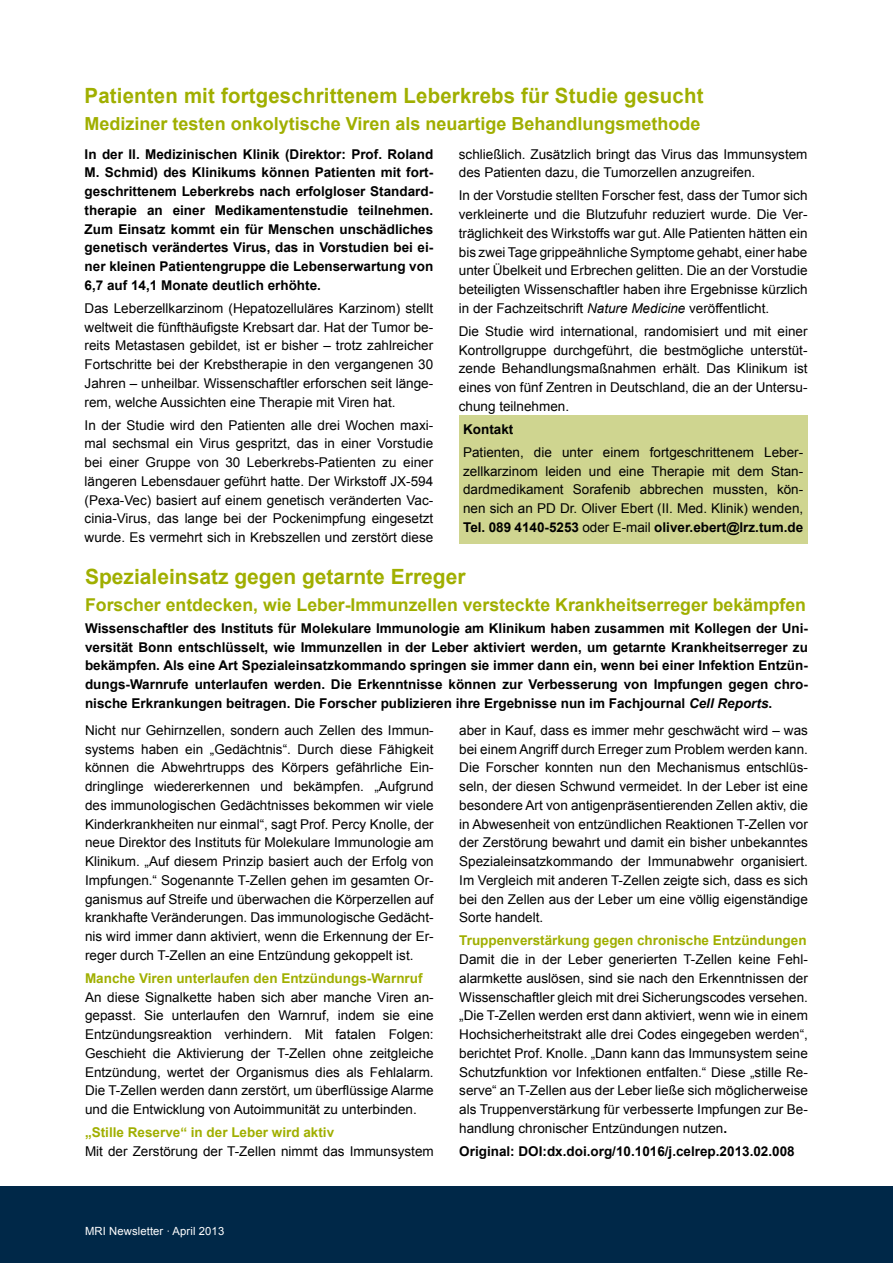
<style>
.page{position:relative;width:893px;height:1263px;background:#fff}
.page>*{position:absolute;margin:0;border:0;box-sizing:border-box;transform-origin:0 0}
.t1{font:700 21px "Arial";letter-spacing:.01em;color:#a0af00}
.t2{font:700 18px "Arial";color:#a0af00}
.t3{font:700 17.7px "Arial";color:#a0af00}
.t4{font:13.5px/18.8px "Arial";color:#000;text-align:justify}
.t5{font:700 13.5px/18.8px "Arial";color:#000;text-align:justify}
.t6{font:700 13.5px "Arial";color:#a0af00}
.t7{font:11.25px "Arial";letter-spacing:.01em;color:#fff}
.s1{font-style:italic}
.s2{font-weight:700}
</style>
<div class="page">
<div style="left:460px;top:415px;width:348px;height:128px;background:#cfd590"></div>
<div style="left:0;top:1186px;width:893px;height:77px;background:#002848"></div>
<h1 class="t1" style="left:85px;top:82px;width:620px">Patienten mit fortgeschrittenem Leberkrebs für Studie gesucht</h1>
<h2 class="t2" style="left:85px;top:112px;width:617px">Mediziner testen onkolytische Viren als neuartige Behandlungsmethode</h2>
<p class="t5" style="left:85px;top:145px;width:350px">In der II. Medizinischen Klinik (Direktor: Prof. Roland M. Schmid) des Klinikums können Patienten mit fort&shy;geschrittenem Leberkrebs nach erfolgloser Standard&shy;therapie an einer Medikamentenstudie teilnehmen.<br>Zum Einsatz kommt ein für Menschen unschädliches genetisch verändertes Virus, das in Vorstudien bei ei&shy;ner kleinen Patientengruppe die Lebenserwartung von 6,7 auf 14,1 Monate deutlich erhöhte.</p>
<p class="t4" style="left:85px;top:299px;width:350px">Das Leberzellkarzinom (Hepatozelluläres Karzinom) stellt weltweit die fünfthäufigste Krebsart dar. Hat der Tumor be&shy;reits Metastasen gebildet, ist er bisher – trotz zahlreicher Fortschritte bei der Krebstherapie in den vergangenen 30<br>Jahren – unheilbar. Wissenschaftler erforschen seit länge&shy;rem, welche Aussichten eine Therapie mit Viren hat.</p>
<p class="t4" style="left:85px;top:416px;width:350px">In der Studie wird den Patienten alle drei Wochen maxi&shy;mal sechsmal ein Virus gespritzt, das in einer Vorstudie bei einer Gruppe von 30 Leberkrebs-Patienten zu einer längeren Lebensdauer geführt hatte. Der Wirkstoff JX-594 (Pexa-Vec) basiert auf einem genetisch veränderten Vac&shy;cinia-Virus, das lange bei der Pockenimpfung eingesetzt wurde. Es vermehrt sich in Krebszellen und zerstört diese</p>
<p class="t4" style="left:459px;top:145px;width:350px">schließlich. Zusätzlich bringt das Virus das Immunsystem des Patienten dazu, die Tumorzellen anzugreifen.</p>
<p class="t4" style="left:459px;top:186px;width:350px">In der Vorstudie stellten Forscher fest, dass der Tumor sich verkleinerte und die Blutzufuhr reduziert wurde. Die Ver&shy;träglichkeit des Wirkstoffs war gut. Alle Patienten hätten ein bis zwei Tage grippeähnliche Symptome gehabt, einer habe unter Übelkeit und Erbrechen gelitten. Die an der Vorstudie beteiligten Wissenschaftler haben ihre Ergebnisse kürzlich in der Fachzeitschrift <span class="s1">Nature Medicine</span> veröffentlicht.</p>
<p class="t4" style="left:459px;top:322px;width:350px">Die Studie wird international, randomisiert und mit einer Kontrollgruppe durchgeführt, die bestmögliche unterstüt&shy;zende Behandlungsmaßnahmen erhält. Das Klinikum ist eines von fünf Zentren in Deutschland, die an der Untersu&shy;chung teilnehmen.</p>
<p class="t5" style="left:463px;top:420px;width:52px">Kontakt</p>
<p class="t4" style="left:463px;top:443px;width:342px">Patienten, die unter einem fortgeschrittenem Leber&shy;zellkarzinom leiden und eine Therapie mit dem Stan&shy;dardmedikament Sorafenib abbrechen mussten, kön&shy;nen sich an PD Dr. Oliver Ebert (II. Med. Klinik) wenden, <span class="s2">Tel. 089 4140-5253</span> oder E-mail <span class="s2">oliver.ebert@lrz.tum.de</span></p>
<h1 class="t1" style="left:85px;top:563px;width:382px">Spezialeinsatz gegen getarnte Erreger</h1>
<h3 class="t3" style="left:85px;top:593px;width:723px">Forscher entdecken, wie Leber-Immunzellen versteckte Krankheitserreger bekämpfen</h3>
<p class="t5" style="left:85px;top:619px;width:724px">Wissenschaftler des Instituts für Molekulare Immunologie am Klinikum haben zusammen mit Kollegen der Uni&shy;versität Bonn entschlüsselt, wie Immunzellen in der Leber aktiviert werden, um getarnte Krankheitserreger zu bekämpfen. Als eine Art Spezialeinsatzkommando springen sie immer dann ein, wenn bei einer Infektion Entzün&shy;dungs-Warnrufe unterlaufen werden. Die Erkenntnisse können zur Verbesserung von Impfungen gegen chro&shy;nische Erkrankungen beitragen. Die Forscher publizieren ihre Ergebnisse nun im Fachjournal <span class="s1">Cell Reports</span>.</p>
<p class="t4" style="left:85px;top:721px;width:350px">Nicht nur Gehirnzellen, sondern auch Zellen des Immun&shy;systems haben ein „Gedächtnis“. Durch diese Fähigkeit können die Abwehrtrupps des Körpers gefährliche Ein&shy;dringlinge wiedererkennen und bekämpfen. „Aufgrund des immunologischen Gedächtnisses bekommen wir viele Kinderkrankheiten nur einmal“, sagt Prof. Percy Knolle, der neue Direktor des Instituts für Molekulare Immunologie am Klinikum. „Auf diesem Prinzip basiert auch der Erfolg von Impfungen.“ Sogenannte T-Zellen gehen im gesamten Or&shy;ganismus auf Streife und überwachen die Körperzellen auf krankhafte Veränderungen. Das immunologische Gedächt&shy;nis wird immer dann aktiviert, wenn die Erkennung der Er&shy;reger durch T-Zellen an eine Entzündung gekoppelt ist.</p>
<p class="t6" style="left:85px;top:969px;width:339px">Manche Viren unterlaufen den Entzündungs-Warnruf</p>
<p class="t4" style="left:85px;top:988px;width:350px">An diese Signalkette haben sich aber manche Viren an&shy;gepasst. Sie unterlaufen den Warnruf, indem sie eine Entzündungsreaktion verhindern. Mit fatalen Folgen:<br>Geschieht die Aktivierung der T-Zellen ohne zeitgleiche Entzündung, wertet der Organismus dies als Fehlalarm.<br>Die T-Zellen werden dann zerstört, um überflüssige Alarme und die Entwicklung von Autoimmunität zu unterbinden.</p>
<p class="t6" style="left:85px;top:1123px;width:251px">„Stille Reserve“ in der Leber wird aktiv</p>
<p class="t4" style="left:85px;top:1142px;width:350px">Mit der Zerstörung der T-Zellen nimmt das Immunsystem</p>
<p class="t4" style="left:459px;top:721px;width:350px">aber in Kauf, dass es immer mehr geschwächt wird – was bei einem Angriff durch Erreger zum Problem werden kann.<br>Die Forscher konnten nun den Mechanismus entschlüs&shy;seln, der diesen Schwund vermeidet. In der Leber ist eine besondere Art von antigenpräsentierenden Zellen aktiv, die in Abwesenheit von entzündlichen Reaktionen T-Zellen vor der Zerstörung bewahrt und damit ein bisher unbekanntes Spezialeinsatzkommando der Immunabwehr organisiert.<br>Im Vergleich mit anderen T-Zellen zeigte sich, dass es sich bei den Zellen aus der Leber um eine völlig eigenständige Sorte handelt.</p>
<p class="t6" style="left:459px;top:932px;width:349px">Truppenverstärkung gegen chronische Entzündungen</p>
<p class="t4" style="left:459px;top:950px;width:350px">Damit die in der Leber generierten T-Zellen keine Fehl&shy;alarmkette auslösen, sind sie nach den Erkenntnissen der Wissenschaftler gleich mit drei Sicherungscodes versehen. „Die T-Zellen werden erst dann aktiviert, wenn wie in einem Hochsicherheitstrakt alle drei Codes eingegeben werden“, berichtet Prof. Knolle. „Dann kann das Immunsystem seine Schutzfunktion vor Infektionen entfalten.“ Diese „stille Re&shy;serve“ an T-Zellen aus der Leber ließe sich möglicherweise als Truppenverstärkung für verbesserte Impfungen zur Be&shy;handlung chronischer Entzündungen nutzen<span class="s2">.</span></p>
<p class="t5" style="left:459px;top:1142px;width:337px">Original: DOI:dx.doi.org/10.1016/j.celrep.2013.02.008</p>
<p class="t7" style="left:85px;top:1224px;width:141px">MRI Newsletter ∙ April 2013</p>
</div>
